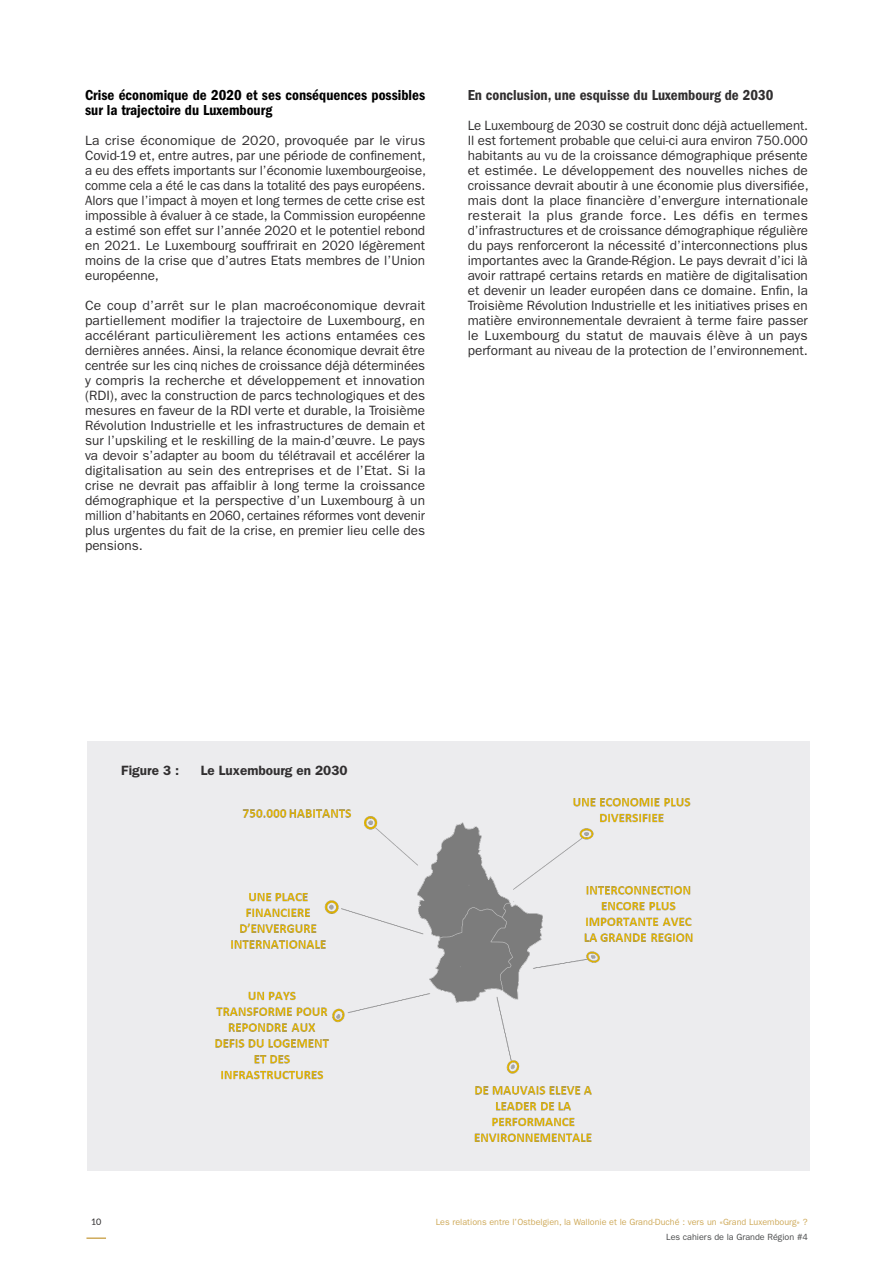
<style>
.page{position:relative;width:893px;height:1263px;background:#fff}
.page>*{position:absolute;margin:0;border:0;box-sizing:border-box;transform-origin:0 0}
.t1{font:15px/15px "ITC Franklin Gothic Std Dm Cd";color:#000}
.t2{font:15px "ITC Franklin Gothic Std Dm Cd";color:#312f30}
.t3{font:13.5px/15px "ITC Franklin Gothic Std";color:#312f30;text-align:justify}
.intro{font:600 13.5px "ITC Franklin Gothic Std";color:#312f30}
.t4{font:9px "ITC Franklin Gothic Std";color:#cfaa5b}
.t5{font:9px "ITC Franklin Gothic Std";color:#4a4b4c}
.t6{font:9px "Lato";color:#312f30}
</style>
<div class="page">
<hr style="left:86px;top:1237px;width:20px;height:2px;background:#cfaa5b">
<div style="left:88px;top:741px;width:722px;height:430px;background:#ececee"></div>
<img style="left:215px;top:798px;width:478px;height:344px">
<p class="t1" style="left:85px;top:88px;width:342px">Crise économique de 2020 et ses conséquences possibles sur la trajectoire du Luxembourg</p>
<p class="t3" style="left:85px;top:133px;width:343px">La crise économique de 2020, provoquée par le virus Covid-19 et, entre autres, par une période de confinement, a eu des effets importants sur l’économie luxembourgeoise, comme cela a été le cas dans la totalité des pays européens.<br>Alors que l’impact à moyen et long termes de cette crise est impossible à évaluer à ce stade, la Commission européenne a estimé son effet sur l’année 2020 et le potentiel rebond en 2021. Le Luxembourg souffrirait en 2020 légèrement moins de la crise que d’autres Etats membres de l’Union européenne,</p>
<p class="t3" style="left:85px;top:298px;width:342px">Ce coup d’arrêt sur le plan macroéconomique devrait partiellement modifier la trajectoire de Luxembourg, en accélérant particulièrement les actions entamées ces dernières années. Ainsi, la relance économique devrait être centrée sur les cinq niches de croissance déjà déterminées y compris la recherche et développement et innovation (RDI), avec la construction de parcs technologiques et des mesures en faveur de la RDI verte et durable, la Troisième Révolution Industrielle et les infrastructures de demain et sur l’upskiling et le reskilling de la main-d’œuvre. Le pays va devoir s’adapter au boom du télétravail et accélérer la digitalisation au sein des entreprises et de l’Etat. Si la crise ne devrait pas affaiblir à long terme la croissance démographique et la perspective d’un Luxembourg à un million d’habitants en 2060, certaines réformes vont devenir plus urgentes du fait de la crise, en premier lieu celle des pensions.</p>
<p class="t2" style="left:468px;top:86px;width:307px">En conclusion, une esquisse du Luxembourg de 2030</p>
<p class="t3" style="left:468px;top:118px;width:342px">Le Luxembourg de 2030 se costruit donc déjà actuellement.<br>Il est fortement probable que celui-ci aura environ 750.000 habitants au vu de la croissance démographique présente et estimée. Le développement des nouvelles niches de croissance devrait aboutir à une économie plus diversifiée, mais dont la place financière d’envergure internationale resterait la plus grande force. Les défis en termes d’infrastructures et de croissance démographique régulière du pays renforceront la nécessité d’interconnections plus importantes avec la Grande-Région. Le pays devrait d’ici là avoir rattrapé certains retards en matière de digitalisation et devenir un leader européen dans ce domaine. Enfin, la Troisième Révolution Industrielle et les initiatives prises en matière environnementale devraient à terme faire passer le Luxembourg du statut de mauvais élève à un pays performant au niveau de la protection de l’environnement.</p>
<p class="intro" style="left:121px;top:762px;width:60px">Figure 3 :</p>
<p class="intro" style="left:201px;top:762px;width:148px">Le Luxembourg en 2030</p>
<p class="t6" style="left:91px;top:1215px;width:12px">10</p>
<p class="t4" style="left:436px;top:1217px;width:373px">Les relations entre l’Ostbelgien, la Wallonie et le Grand-Duché : vers un «Grand Luxembourg» ?</p>
<p class="t5" style="left:666px;top:1232px;width:143px">Les cahiers de la Grande Région #4</p>
</div>
